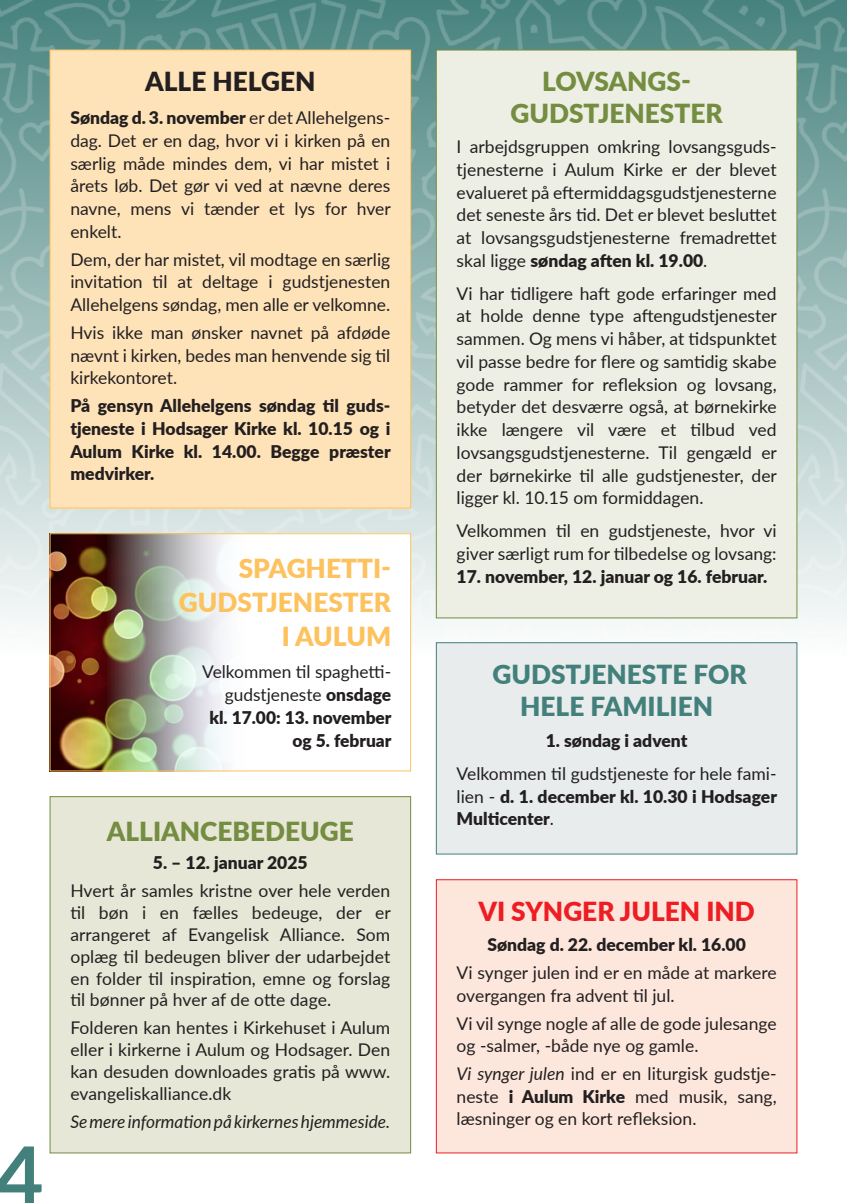
<style>
.page{position:relative;width:847px;height:1203px;background:#fff}
.page>*{position:absolute;margin:0;border:0;box-sizing:border-box;transform-origin:0 0}
.t1{font:700 84px "Lato";color:#43807c}
.t2{font:900 26.25px "Lato";color:#748d40}
.t3{font:900 26.25px "Lato";color:#fdc25d}
.t4{font:900 26.25px/31.5px "Lato";color:#43807c;text-align:center}
.t5{font:900 26.25px "Lato";color:#ee1d23}
.t6{font:900 26.25px "Lato";color:#231f20}
.Brødtekst{font:17.5px/22.8px "Lato";color:#231f20;text-align:justify}
.Brødtekst-2{font:900 17.5px/22.8px "Lato";color:#231f20;text-align:justify}
.Brødtekst-3{font:italic 17.5px "Lato";color:#231f20}
.s1{font-weight:900}
.s2{font-style:italic}
</style>
<div class="page">
<img style="left:0;top:0;width:847px;height:656px">
<div style="left:50px;top:534px;width:361px;height:237px;background:#fff"></div>
<img style="left:52px;top:535px;width:172px;height:234px">
<div style="left:50px;top:533px;width:361px;height:238px;border:1px solid #fdc25d"></div>
<div style="left:436px;top:880px;width:361px;height:273px;background:#fde7dc"></div>
<div style="left:436px;top:879px;width:361px;height:274px;border:1px solid #ee1d23"></div>
<div style="left:436px;top:643px;width:361px;height:211px;background:#e8ecec"></div>
<div style="left:436px;top:642px;width:361px;height:212px;border:1px solid #43807c"></div>
<div style="left:50px;top:50px;width:361px;height:458px;background:#fee3b9"></div>
<div style="left:436px;top:50px;width:361px;height:568px;background:#edefe4"></div>
<div style="left:50px;top:797px;width:361px;height:356px;background:#e6e7d7"></div>
<div style="left:50px;top:796px;width:361px;height:357px;border:1px solid #748d40"></div>
<p class="t6" style="left:145px;top:62px;width:172px">ALLE HELGEN</p>
<p class="Brødtekst" style="left:70px;top:106px;width:322px"><span class="s1">Søndag d. 3. november</span> er det Allehelgens&shy;dag. Det er en dag, hvor vi i kirken på en særlig måde mindes dem, vi har mistet i årets løb. Det gør vi ved at nævne deres navne, mens vi tænder et lys for hver enkelt.</p>
<p class="Brødtekst" style="left:70px;top:247px;width:321px">Dem, der har mistet, vil modtage en særlig invitation til at deltage i gudstjenesten Allehelgens søndag, men alle er velkomne.</p>
<p class="Brødtekst" style="left:70px;top:320px;width:321px">Hvis ikke man ønsker navnet på afdøde nævnt i kirken, bedes man henvende sig til kirkekontoret.</p>
<p class="Brødtekst-2" style="left:70px;top:393px;width:322px">På gensyn Allehelgens søndag til guds&shy;tjeneste i Hodsager Kirke kl. 10.15 og i Aulum Kirke kl. 14.00. Begge præster medvirker.</p>
<h1 class="t1" style="left:-5px;top:1115px;width:50px">4</h1>
<p class="t3" style="left:239px;top:548px;width:154px">SPAGHETTI-</p>
<p class="t3" style="left:179px;top:582px;width:214px">GUDSTJENESTER</p>
<p class="t3" style="left:282px;top:616px;width:111px">I AULUM</p>
<p class="Brødtekst" style="left:202px;top:660px;width:191px;text-align:right">Velkommen til spaghetti&shy;gudstjeneste <span class="s1">onsdage<br>kl. 17.00: 13. november</span></p>
<p class="Brødtekst-2" style="left:293px;top:728px;width:100px">og 5. februar</p>
<p class="t2" style="left:107px;top:811px;width:248px">ALLIANCEBEDEUGE</p>
<p class="Brødtekst-2" style="left:153px;top:851px;width:156px">5. – 12. januar 2025</p>
<p class="Brødtekst" style="left:70px;top:879px;width:322px;line-height:21.9px">Hvert år samles kristne over hele verden til bøn i en fælles bedeuge, der er arrangeret af Evangelisk Alliance. Som oplæg til bedeugen bliver der udarbejdet en folder til inspiration, emne og forslag til bønner på hver af de otte dage.</p>
<p class="Brødtekst" style="left:70px;top:1016px;width:321px;line-height:21.9px">Folderen kan hentes i Kirkehuset i Aulum eller i kirkerne i Aulum og Hodsager. Den kan desuden downloades gratis på www. evangeliskalliance.dk</p>
<p class="Brødtekst-3" style="left:70px;top:1109px;width:321px">Se mere information på kirkernes hjemmeside.</p>
<p class="t2" style="left:542px;top:62px;width:150px">LOVSANGS-</p>
<p class="t2" style="left:510px;top:94px;width:214px">GUDSTJENESTER</p>
<p class="Brødtekst" style="left:457px;top:135px;width:321px">I arbejdsgruppen omkring lovsangsguds&shy;tjenesterne i Aulum Kirke er der blevet evalueret på eftermiddagsgudstjenesterne det seneste års tid. Det er blevet besluttet at lovsangsgudstjenesterne fremadrettet skal ligge <span class="s1">søndag aften kl. 19.00</span>.</p>
<p class="Brødtekst" style="left:457px;top:281px;width:322px">Vi har tidligere haft gode erfaringer med at holde denne type aftengudstjenester sammen. Og mens vi håber, at tidspunktet vil passe bedre for flere og samtidig skabe gode rammer for refleksion og lovsang, betyder det desværre også, at børnekirke ikke længere vil være et tilbud ved lovsangsgudstjenesterne. Til gengæld er der børnekirke til alle gudstjenester, der ligger kl. 10.15 om formiddagen.</p>
<p class="Brødtekst" style="left:457px;top:519px;width:321px">Velkommen til en gudstjeneste, hvor vi giver særligt rum for tilbedelse og lovsang:</p>
<p class="Brødtekst-2" style="left:457px;top:564px;width:312px">17. november, 12. januar og 16. februar.</p>
<p class="t4" style="left:492px;top:658px;width:256px">GUDSTJENESTE FOR<br>HELE FAMILIEN</p>
<p class="Brødtekst-2" style="left:546px;top:729px;width:143px">1. søndag i advent</p>
<p class="Brødtekst" style="left:457px;top:761px;width:322px">Velkommen til gudstjeneste for hele fami&shy;lien - <span class="s1">d. 1. december kl. 10.30 i Hodsager Multicenter</span>.</p>
<p class="t5" style="left:478px;top:892px;width:278px">VI SYNGER JULEN IND</p>
<p class="Brødtekst-2" style="left:487px;top:933px;width:260px">Søndag d. 22. december kl. 16.00</p>
<p class="Brødtekst" style="left:457px;top:961px;width:321px">Vi synger julen ind er en måde at markere overgangen fra advent til jul.</p>
<p class="Brødtekst" style="left:457px;top:1011px;width:321px">Vi vil synge nogle af alle de gode julesange og -salmer, -både nye og gamle.</p>
<p class="Brødtekst" style="left:457px;top:1061px;width:321px"><span class="s2">Vi synger julen</span> ind er en liturgisk gudstje&shy;neste <span class="s1">i Aulum Kirke</span> med musik, sang, læsninger og en kort refleksion.</p>
</div>
